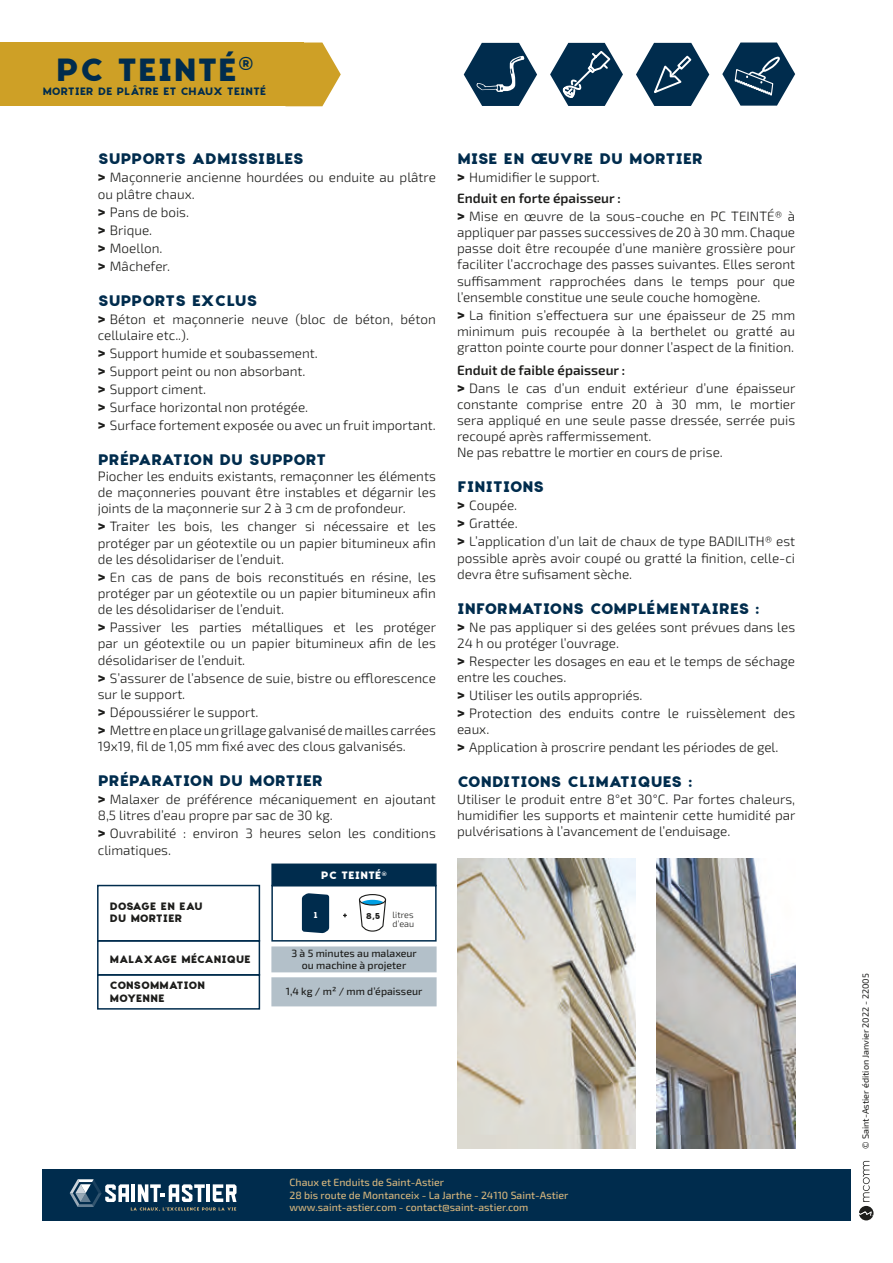
<style>
.page{position:relative;width:893px;height:1263px;background:#fff}
.page>*{position:absolute;margin:0;border:0;box-sizing:border-box;transform-origin:0 0}
.t1{font:800 31.5px "Charlevoix Pro";color:#002c4d}
.t2{font:800 15px "Charlevoix Pro";letter-spacing:-.03em;color:#002c4d}
.t3{font:800 15px "Charlevoix Pro";color:#002c4d}
.t4{font:300 13.5px/16.2px "Exo 2";color:#1d1d1b}
.t5{font:600 13.5px/20.4px "Exo 2";color:#1d1d1b}
.t6{font:500 10.5px/12.6px "Exo 2";color:#d3b47d}
.t7{font:500 10.5px/12.6px "Exo 2";color:#1d1d1b;text-align:center}
.t8{font:800 10.5px/12.6px "Charlevoix Pro";letter-spacing:-.04em;color:#1d1d1b}
.t9{font:700 10.5px "Charlevoix Pro";letter-spacing:-.005em;color:#002c4d}
.t10{font:800 10.5px "Charlevoix Pro";letter-spacing:-.01em;color:#1d1d1b}
.t11{font:800 10.5px "Charlevoix Pro";color:#fff}
.t12{font:9px "Exo 2";color:#1d1d1b}
.t13{font:300 9px/9px "Exo 2";color:#1d1d1b}
.t14{font:700 8.4px "Charlevoix Pro";color:#1d1d1b}
.t15{font:700 8.4px "Charlevoix Pro";color:#fff}
.s1{font-weight:800;font-size:15px}
.s2{font-weight:300}
.s3{font-weight:600}
</style>
<div class="page">
<div style="left:0;top:43px;width:304px;height:63px;background:#cea026"></div>
<svg style="left:304px;top:43px;width:37px;height:63px"></svg>
<div style="left:42px;top:1169px;width:808px;height:51px;background:#002c4d"></div>
<svg style="left:70px;top:1179px;width:167px;height:32px"></svg>
<svg style="left:859px;top:1161px;width:14px;height:59px"></svg>
<div style="left:97px;top:885px;width:163px;height:56px;border:2px solid #002c4d"></div>
<div style="left:271px;top:885px;width:166px;height:56px;border:2px solid #002c4d"></div>
<svg style="left:302px;top:893px;width:27px;height:40px"></svg>
<svg style="left:343px;top:913px;width:4px;height:4px"></svg>
<div style="left:359px;top:894px;width:27px;height:11px;border:1px solid #1d1d1b;border-radius:50%"></div>
<svg style="left:358px;top:898px;width:29px;height:44px"></svg>
<div style="left:272px;top:864px;width:164px;height:21px;background:#002c4d"></div>
<div style="left:271px;top:863px;width:166px;height:23px;border:2px solid #002c4d"></div>
<div style="left:97px;top:940px;width:163px;height:35px;border:2px solid #002c4d"></div>
<div style="left:97px;top:974px;width:163px;height:35px;border:2px solid #002c4d"></div>
<div style="left:272px;top:978px;width:164px;height:28px;background:#b3c0c9"></div>
<div style="left:272px;top:947px;width:164px;height:25px;background:#b3c0c9"></div>
<svg style="left:636px;top:43px;width:73px;height:63px"></svg>
<svg style="left:464px;top:43px;width:73px;height:63px"></svg>
<svg style="left:550px;top:43px;width:73px;height:63px"></svg>
<svg style="left:722px;top:43px;width:73px;height:63px"></svg>
<img style="left:457px;top:858px;width:179px;height:290px">
<img style="left:657px;top:858px;width:138px;height:290px">
<h1 class="t1" style="left:55px;top:48px;width:200px">PC TEINTÉ<sup>®</sup></h1>
<p class="t9" style="left:43px;top:84px;width:225px">MORTIER DE PLÂTRE ET CHAUX TEINTÉ</p>
<p class="t2" style="left:98px;top:149px;width:208px">SUPPORTS ADMISSIBLES</p>
<p class="t4" style="left:98px;top:169px;width:340px"><span class="s1">&gt;</span> Maçonnerie ancienne hourdées ou enduite au plâtre ou plâtre chaux.</p>
<p class="t4" style="left:98px;top:202px;width:93px;line-height:18px"><span class="s1">&gt;</span> Pans de bois. <span class="s1">&gt;</span> Brique.<br><span class="s1">&gt;</span> Moellon.<br><span class="s1">&gt;</span> Mâchefer.</p>
<p class="t2" style="left:98px;top:290px;width:161px">SUPPORTS EXCLUS</p>
<p class="t4" style="left:98px;top:310px;width:340px"><span class="s1">&gt;</span> Béton et maçonnerie neuve (bloc de béton, béton cellulaire etc..).</p>
<p class="t4" style="left:98px;top:344px;width:340px;line-height:18px"><span class="s1">&gt;</span> Support humide et soubassement.<br><span class="s1">&gt;</span> Support peint ou non absorbant.<br><span class="s1">&gt;</span> Support ciment.<br><span class="s1">&gt;</span> Surface horizontal non protégée.<br><span class="s1">&gt;</span> Surface fortement exposée ou avec un fruit important.</p>
<p class="t2" style="left:98px;top:449px;width:230px">PRÉPARATION DU SUPPORT</p>
<p class="t4" style="left:98px;top:468px;width:340px;text-align:justify">Piocher les enduits existants, remaçonner les éléments de maçonneries pouvant être instables et dégarnir les joints de la maçonnerie sur 2 à 3 cm de profondeur.</p>
<p class="t4" style="left:98px;top:518px;width:340px;text-align:justify"><span class="s1">&gt;</span> Traiter les bois, les changer si nécessaire et les protéger par un géotextile ou un papier bitumineux afin de les désolidariser de l’enduit.</p>
<p class="t4" style="left:98px;top:568px;width:340px;text-align:justify"><span class="s1">&gt;</span> En cas de pans de bois reconstitués en résine, les protéger par un géotextile ou un papier bitumineux afin de les désolidariser de l’enduit.</p>
<p class="t4" style="left:98px;top:619px;width:340px;text-align:justify"><span class="s1">&gt;</span> Passiver les parties métalliques et les protéger par un géotextile ou un papier bitumineux afin de les désolidariser de l’enduit.</p>
<p class="t4" style="left:98px;top:669px;width:340px"><span class="s1">&gt;</span> S’assurer de l’absence de suie, bistre ou efflorescence sur le support.</p>
<p class="t4" style="left:98px;top:703px;width:340px;line-height:18px"><span class="s1">&gt;</span> Dépoussiérer le support.<br><span class="s1">&gt;</span> Mettre en place un grillage galvanisé de mailles carrées</p>
<p class="t4" style="left:98px;top:738px;width:310px">19x19, fil de 1,05 mm fixé avec des clous galvanisés.</p>
<p class="t2" style="left:98px;top:770px;width:227px">PRÉPARATION DU MORTIER</p>
<p class="t4" style="left:98px;top:791px;width:340px"><span class="s1">&gt;</span> Malaxer de préférence mécaniquement en ajoutant<br>8,5 litres d’eau propre par sac de 30 kg.</p>
<p class="t4" style="left:98px;top:825px;width:340px"><span class="s1">&gt;</span> Ouvrabilité : environ 3 heures selon les conditions climatiques.</p>
<p class="t11" style="left:321px;top:868px;width:68px">PC TEINTÉ<sup>®</sup></p>
<p class="t8" style="left:110px;top:899px;width:94px">DOSAGE EN EAU<br>DU MORTIER</p>
<p class="t15" style="left:313px;top:909px;width:6px">1</p>
<p class="t14" style="left:366px;top:910px;width:16px">8,5</p>
<p class="t13" style="left:393px;top:910px;width:23px">litres d’eau</p>
<p class="t10" style="left:110px;top:951px;width:143px">MALAXAGE MÉCANIQUE</p>
<p class="t7" style="left:291px;top:946px;width:127px">3 à 5 minutes au malaxeur ou machine à projeter</p>
<p class="t8" style="left:110px;top:979px;width:97px">CONSOMMATION<br>MOYENNE</p>
<p class="t7" style="left:286px;top:984px;width:138px">1,4 kg / m² / mm d’épaisseur</p>
<p class="t2" style="left:457px;top:149px;width:247px">MISE EN ŒUVRE DU MORTIER</p>
<p class="t5" style="left:457px;top:167px;width:165px"><span class="s1">&gt;</span> <span class="s2">Humidifier le support.<br></span>Enduit en forte épaisseur :</p>
<p class="t4" style="left:457px;top:207px;width:340px;text-align:justify"><span class="s1">&gt;</span> Mise en œuvre de la sous-couche en PC TEINTÉ® à appliquer par passes successives de 20 à 30 mm. Chaque passe doit être recoupée d’une manière grossière pour faciliter l’accrochage des passes suivantes. Elles seront suffisamment rapprochées dans le temps pour que l’ensemble constitue une seule couche homogène.</p>
<p class="t4" style="left:457px;top:306px;width:340px;text-align:justify"><span class="s1">&gt;</span> La finition s’effectuera sur une épaisseur de 25 mm minimum puis recoupée à la berthelet ou gratté au gratton pointe courte pour donner l’aspect de la finition.</p>
<p class="t4" style="left:457px;top:360px;width:340px;line-height:18px"><span class="s3">Enduit de faible épaisseur :<br></span><span class="s1">&gt;</span> Dans le cas d’un enduit extérieur d’une épaisseur</p>
<p class="t4" style="left:457px;top:395px;width:340px">constante comprise entre 20 à 30 mm, le mortier sera appliqué en une seule passe dressée, serrée puis recoupé après raffermissement.<br>Ne pas rebattre le mortier en cours de prise.</p>
<p class="t3" style="left:457px;top:477px;width:88px">FINITIONS</p>
<p class="t4" style="left:457px;top:496px;width:340px;line-height:18px"><span class="s1">&gt;</span> Coupée.<br><span class="s1">&gt;</span> Grattée.<br><span class="s1">&gt;</span> L’application d’un lait de chaux de type BADILITH® est</p>
<p class="t4" style="left:457px;top:549px;width:340px">possible après avoir coupé ou gratté la finition, celle-ci devra être sufisament sèche.</p>
<p class="t2" style="left:457px;top:598px;width:304px">INFORMATIONS COMPLÉMENTAIRES :</p>
<p class="t4" style="left:457px;top:618px;width:340px"><span class="s1">&gt;</span> Ne pas appliquer si des gelées sont prévues dans les<br>24 h ou protéger l’ouvrage.</p>
<p class="t4" style="left:457px;top:653px;width:340px"><span class="s1">&gt;</span> Respecter les dosages en eau et le temps de séchage entre les couches.</p>
<p class="t4" style="left:457px;top:686px;width:340px;line-height:18px"><span class="s1">&gt;</span> Utiliser les outils appropriés.<br><span class="s1">&gt;</span> Protection des enduits contre le ruissèlement des</p>
<p class="t4" style="left:457px;top:720px;width:323px;line-height:18px">eaux.<br><span class="s1">&gt;</span> Application à proscrire pendant les périodes de gel.</p>
<p class="t2" style="left:457px;top:772px;width:237px">CONDITIONS CLIMATIQUES :</p>
<p class="t4" style="left:457px;top:790px;width:340px;text-align:justify">Utiliser le produit entre 8°et 30°C. Par fortes chaleurs, humidifier les supports et maintenir cette humidité par pulvérisations à l’avancement de l’enduisage.</p>
<p class="t6" style="left:290px;top:1176px;width:280px">Chaux et Enduits de Saint-Astier<br>28 bis route de Montanceix - La Jarthe - 24110 Saint-Astier www.saint-astier.com - contact@saint-astier.com</p>
<p class="t12" style="left:859px;top:1149px;width:177px;rotate:-90deg">© Saint-Astier édition Janvier 2022 - 22005</p>
</div>
